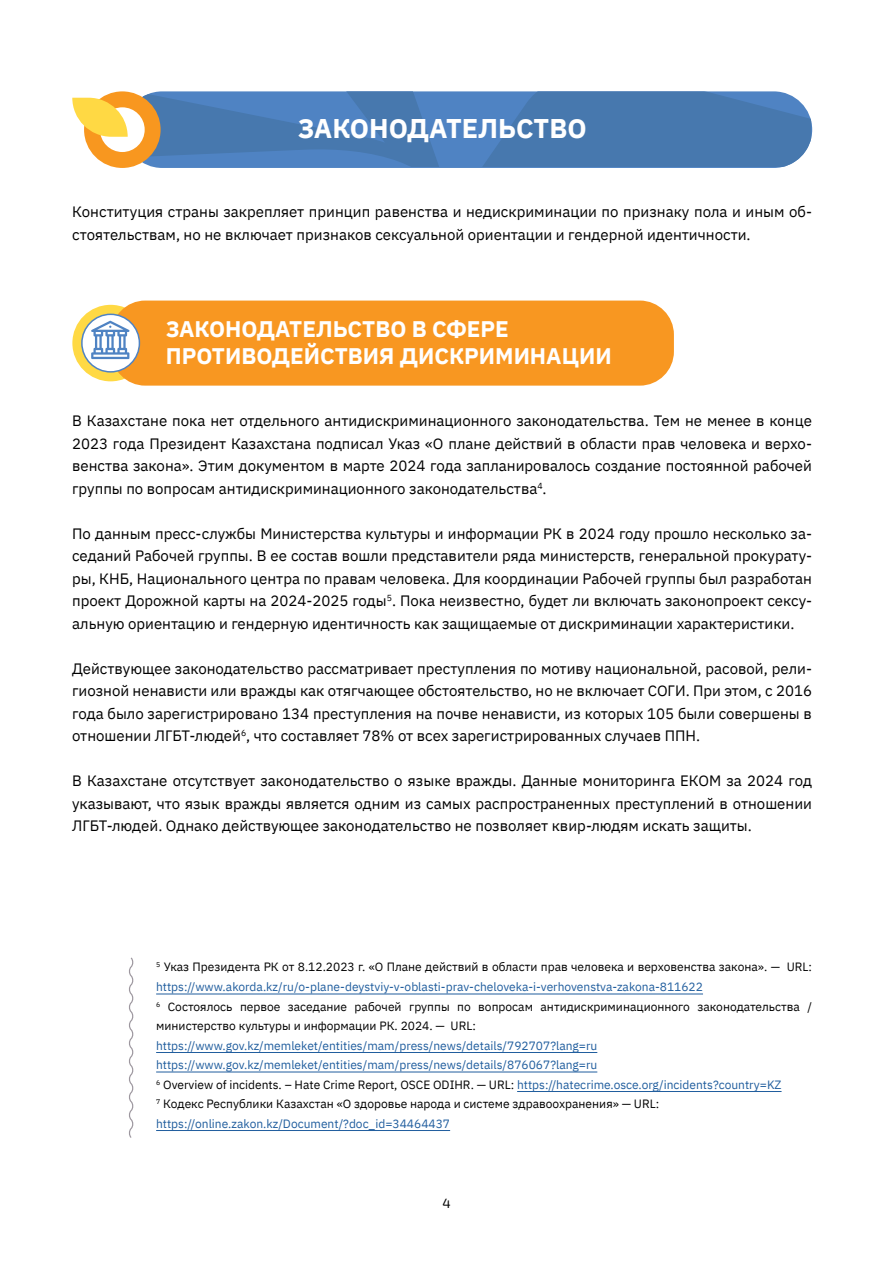
<style>
.page{position:relative;width:893px;height:1263px;background:#fff}
.page>*{position:absolute;margin:0;border:0;box-sizing:border-box;transform-origin:0 0}
.t1{font:700 27px "IBM Plex Sans";color:#fff}
.t2{font:700 22.5px/27px "IBM Plex Sans";color:#fff}
.t3{font:15px/22.5px "IBM Plex Sans";color:#000;text-align:justify}
.t4{font:13.5px "Exo 2";color:#000}
.t5{font:12px/19.5px "IBM Plex Sans";color:#215e9e}
.t6{font:12px/19.5px "IBM Plex Sans";color:#000}
.s1{color:#215e9e}
.s2{color:#000}
</style>
<div class="page">
<svg style="left:133px;top:91px;width:678px;height:76px;background:#4c7db6"></svg>
<div style="left:84px;top:91px;width:77px;height:77px;background:#f8971f;border-radius:50%"></div>
<div style="left:100px;top:107px;width:45px;height:45px;background:#fff;border-radius:50%"></div>
<svg style="left:72px;top:98px;width:56px;height:39px"></svg>
<hr style="left:156px;top:993px;width:547px;height:1px;background:#215e9e">
<hr style="left:156px;top:1052px;width:441px;height:1px;background:#215e9e">
<hr style="left:156px;top:1071px;width:441px;height:1px;background:#215e9e">
<hr style="left:517px;top:1091px;width:265px;height:1px;background:#215e9e">
<hr style="left:156px;top:1130px;width:294px;height:1px;background:#215e9e">
<svg style="left:129px;top:957px;width:5px;height:181px"></svg>
<div style="left:72px;top:305px;width:77px;height:76px;background:#ffd944;border-radius:50%"></div>
<div style="left:111px;top:301px;width:563px;height:85px;background:#f89721;border-radius:34px"></div>
<svg style="left:82px;top:314px;width:57px;height:58px"></svg>
<div style="left:81px;top:314px;width:59px;height:59px;border:2px solid #4f83c3;border-radius:50%"></div>
<svg style="left:91px;top:321px;width:38px;height:38px"></svg>
<h1 class="t1" style="left:298px;top:107px;width:290px">ЗАКОНОДАТЕЛЬСТВО</h1>
<p class="t3" style="left:72px;top:199px;width:741px">Конституция страны закрепляет принцип равенства и недискриминации по признаку пола и иным об&shy;стоятельствам, но не включает признаков сексуальной ориентации и гендерной идентичности.</p>
<h2 class="t2" style="left:166px;top:314px;width:447px">ЗАКОНОДАТЕЛЬСТВО В СФЕРЕ<br>ПРОТИВОДЕЙСТВИЯ ДИСКРИМИНАЦИИ</h2>
<p class="t3" style="left:72px;top:408px;width:741px">В Казахстане пока нет отдельного антидискриминационного законодательства. Тем не менее в конце 2023 года Президент Казахстана подписал Указ «О плане действий в области прав человека и верхо&shy;венства закона». Этим документом в марте 2024 года запланировалось создание постоянной рабочей группы по вопросам антидискриминационного законодательства<sup>4</sup>.</p>
<p class="t3" style="left:72px;top:521px;width:741px">По данным пресс-службы Министерства культуры и информации РК в 2024 году прошло несколько за&shy;седаний Рабочей группы. В ее состав вошли представители ряда министерств, генеральной прокурату&shy;ры, КНБ, Национального центра по правам человека. Для координации Рабочей группы был разработан проект Дорожной карты на 2024-2025 годы<sup>5</sup>. Пока неизвестно, будет ли включать законопроект сексу&shy;альную ориентацию и гендерную идентичность как защищаемые от дискриминации характеристики.</p>
<p class="t3" style="left:72px;top:656px;width:741px">Действующее законодательство рассматривает преступления по мотиву национальной, расовой, рели&shy;гиозной ненависти или вражды как отягчающее обстоятельство, но не включает СОГИ. При этом, с 2016 года было зарегистрировано 134 преступления на почве ненависти, из которых 105 были совершены в отношении ЛГБТ-людей<sup>6</sup>, что составляет 78% от всех зарегистрированных случаев ППН.</p>
<p class="t3" style="left:72px;top:768px;width:741px">В Казахстане отсутствует законодательство о языке вражды. Данные мониторинга ЕКОМ за 2024 год указывают, что язык вражды является одним из самых распространенных преступлений в отношении ЛГБТ-людей. Однако действующее законодательство не позволяет квир-людям искать защиты.</p>
<p class="t6" style="left:156px;top:956px;width:657px"><sup>5</sup> Указ Президента РК от 8.12.2023 г. «О Плане действий в области прав человека и верховенства закона». — URL: <span class="s1">https://www.akorda.kz/ru/o-plane-deystviy-v-oblasti-prav-cheloveka-i-verhovenstva-zakona-811622<br></span><sup>6</sup> Состоялось первое заседание рабочей группы по вопросам антидискриминационного законодательства / министерство культуры и информации РК. 2024. — URL:</p>
<p class="t5" style="left:156px;top:1034px;width:627px">https://www.gov.kz/memleket/entities/mam/press/news/details/792707?lang=ru https://www.gov.kz/memleket/entities/mam/press/news/details/876067?lang=ru<br><sup>6</sup> <span class="s2">Overview of incidents. – Hate Crime Report, OSCE ODIHR. — URL:</span> https://hatecrime.osce.org/incidents?country=KZ <sup>7</sup> <span class="s2">Кодекс Республики Казахстан «О здоровье народа и системе здравоохранения» — URL: </span>https://online.zakon.kz/Document/?doc_id=34464437</p>
<p class="t4" style="left:442px;top:1195px;width:10px">4</p>
</div>
